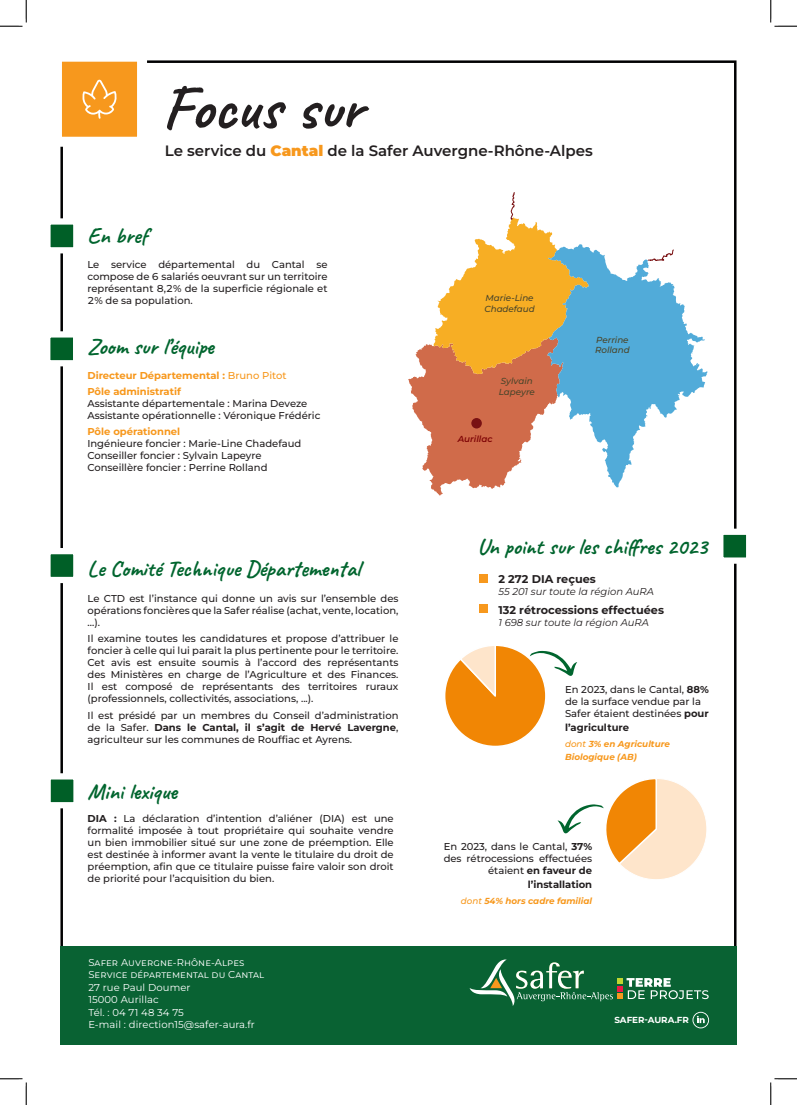
<style>
.page{position:relative;width:797px;height:1105px;background:#fff}
.page>*{position:absolute;margin:0;border:0;box-sizing:border-box;transform-origin:0 0}
.t1{font:700 62.5px "Caveat";color:#231f20}
.t2{font:700 22.5px "Caveat";color:#00652e}
.t3{font:600 15px "Montserrat";color:#231f20}
.t4{font:700 11.25px "Montserrat";color:#231f20}
.t5{font:500 10px/12px "Montserrat";color:#231f20;text-align:justify}
.t6{font:10px/12.5px "Montserrat";letter-spacing:.01em;color:#fff}
.t7{font:700 10px "Montserrat";color:#f7981d}
.t8{font:italic 10px "Montserrat";color:#231f20}
.t9{font:700 10px "Montserrat";color:#231f20}
.t10{font:italic 700 8.75px "Montserrat";color:#f7981d}
.t11{font:italic 500 8.75px "Montserrat";color:#4a452a}
.t12{font:700 8.75px "Montserrat";color:#fff}
.t13{font:italic 600 8.75px "Montserrat";color:#800607}
.s1{font-weight:900;color:#f7981d}
.s2{font-weight:500}
.s3{font-weight:700}
</style>
<div class="page">
<svg style="left:674px;top:286px;width:33px;height:125px"></svg>
<svg style="left:408px;top:192px;width:266px;height:304px"></svg>
<div style="left:471px;top:418px;width:11px;height:10px;background:#791113;border-radius:50%"></div>
<div style="left:61px;top:946px;width:675px;height:98px;background:#096233"></div>
<svg style="left:469px;top:959px;width:239px;height:47px"></svg>
<svg style="left:692px;top:1012px;width:17px;height:16px"></svg>
<div style="left:52px;top:52px;width:95px;height:95px;background:#f7981d;border:10px solid #fff"></div>
<svg style="left:82px;top:80px;width:35px;height:39px"></svg>
<div style="left:44px;top:218px;width:35px;height:35px;background:#005f27;border:6px solid #fff"></div>
<div style="left:44px;top:331px;width:35px;height:35px;background:#005f27;border:6px solid #fff"></div>
<div style="left:717px;top:529px;width:35px;height:35px;background:#005f27;border:6px solid #fff"></div>
<div style="left:479px;top:574px;width:9px;height:9px;background:#f7981d"></div>
<div style="left:479px;top:604px;width:9px;height:9px;background:#f7981d"></div>
<svg style="left:557px;top:779px;width:150px;height:100px"></svg>
<svg style="left:445px;top:646px;width:132px;height:100px"></svg>
<div style="left:44px;top:548px;width:35px;height:35px;background:#005f27;border:6px solid #fff"></div>
<div style="left:45px;top:773px;width:35px;height:35px;background:#005f27;border:6px solid #fff"></div>
<svg style="left:0;top:0;width:27px;height:27px"></svg>
<svg style="left:0;top:1078px;width:27px;height:27px"></svg>
<svg style="left:770px;top:0;width:27px;height:27px"></svg>
<svg style="left:770px;top:1078px;width:27px;height:27px"></svg>
<p class="t1" style="left:162px;top:68px;width:202px">Focus sur</p>
<p class="t3" style="left:165px;top:141px;width:429px">Le service du <span class="s1">Cantal</span> de la Safer Auvergne-Rhône-Alpes</p>
<p class="t2" style="left:87px;top:221px;width:62px">En bref</p>
<p class="t5" style="left:87px;top:258px;width:242px">Le service départemental du Cantal se compose de 6 salariés oeuvrant sur un territoire représentant 8,2% de la superficie régionale et 2% de sa population.</p>
<p class="t2" style="left:87px;top:333px;width:128px">Zoom sur l’équipe</p>
<p class="t7" style="left:87px;top:368px;width:201px">Directeur Départemental : <span class="s2">Bruno Pitot</span></p>
<p class="t7" style="left:87px;top:385px;width:95px">Pôle administratif</p>
<p class="t5" style="left:87px;top:397px;width:221px">Assistante départementale : Marina Deveze</p>
<p class="t5" style="left:87px;top:409px;width:234px">Assistante opérationnelle : Véronique Frédéric</p>
<p class="t7" style="left:87px;top:425px;width:94px">Pôle opérationnel</p>
<p class="t5" style="left:87px;top:437px;width:215px">Ingénieure foncier : Marie-Line Chadefaud</p>
<p class="t5" style="left:87px;top:449px;width:176px">Conseiller foncier : Sylvain Lapeyre</p>
<p class="t5" style="left:87px;top:461px;width:181px">Conseillère foncier : Perrine Rolland</p>
<p class="t2" style="left:88px;top:554px;width:274px">Le Comité Technique Départemental</p>
<p class="t5" style="left:88px;top:592px;width:312px">Le CTD est l’instance qui donne un avis sur l’ensemble des opérations foncières que la Safer réalise (achat, vente, location, …).</p>
<p class="t5" style="left:88px;top:632px;width:312px">Il examine toutes les candidatures et propose d’attribuer le foncier à celle qui lui parait la plus pertinente pour le territoire.<br>Cet avis est ensuite soumis à l’accord des représentants des Ministères en charge de l’Agriculture et des Finances.<br>Il est composé de représentants des territoires ruraux (professionnels, collectivités, associations, ...).</p>
<p class="t5" style="left:88px;top:709px;width:312px">Il est présidé par un membres du Conseil d’administration de la Safer. <span class="s3">Dans le Cantal, il s’agit de Hervé Lavergne</span>, agriculteur sur les communes de Rouffiac et Ayrens.</p>
<p class="t2" style="left:88px;top:777px;width:91px">Mini lexique</p>
<p class="t5" style="left:88px;top:812px;width:307px"><span class="s3">DIA :</span> La déclaration d’intention d’aliéner (DIA) est une formalité imposée à tout propriétaire qui souhaite vendre un bien immobilier situé sur une zone de préemption. Elle est destinée à informer avant la vente le titulaire du droit de préemption, afin que ce titulaire puisse faire valoir son droit de priorité pour l’acquisition du bien.</p>
<p class="t6" style="left:88px;top:956px;width:175px">Safer Auvergne-Rhône-Alpes<br>Service départemental du Cantal</p>
<p class="t6" style="left:88px;top:981px;width:104px">27 rue Paul Doumer</p>
<p class="t6" style="left:88px;top:993px;width:72px">15000 Aurillac</p>
<p class="t6" style="left:88px;top:1006px;width:97px">Tél. : 04 71 48 34 75</p>
<p class="t6" style="left:88px;top:1018px;width:168px">E-mail : direction15@safer-aura.fr</p>
<p class="t11" style="left:485px;top:292px;width:50px">Marie-Line</p>
<p class="t11" style="left:484px;top:303px;width:52px">Chadefaud</p>
<p class="t11" style="left:501px;top:375px;width:33px">Sylvain</p>
<p class="t11" style="left:499px;top:386px;width:38px">Lapeyre</p>
<p class="t13" style="left:458px;top:433px;width:36px">Aurillac</p>
<p class="t11" style="left:596px;top:334px;width:34px">Perrine</p>
<p class="t11" style="left:595px;top:344px;width:36px">Rolland</p>
<p class="t2" style="left:477px;top:532px;width:231px">Un point sur les chiffres 2023</p>
<p class="t4" style="left:498px;top:571px;width:99px">2 272 DIA reçues</p>
<p class="t8" style="left:498px;top:585px;width:157px">55 201 sur toute la région AuRA</p>
<p class="t4" style="left:498px;top:602px;width:167px">132 rétrocessions effectuées</p>
<p class="t8" style="left:498px;top:615px;width:152px">1 698 sur toute la région AuRA</p>
<p class="t5" style="left:565px;top:684px;width:145px;text-align:left">En 2023, dans le Cantal, <span class="s3">88% </span>de la surface vendue par la<br>Safer étaient destinées <span class="s3">pour</span></p>
<p class="t9" style="left:565px;top:721px;width:65px">l’agriculture</p>
<p class="t10" style="left:565px;top:738px;width:106px"><span class="s2">dont</span> 3% en Agriculture</p>
<p class="t10" style="left:565px;top:751px;width:73px">Biologique (AB)</p>
<p class="t5" style="left:443px;top:840px;width:150px;text-align:right">En 2023, dans le Cantal, <span class="s3">37% </span>des rétrocessions effectuées étaient <span class="s3">en faveur de</span></p>
<p class="t9" style="left:528px;top:877px;width:66px">l’installation</p>
<p class="t10" style="left:461px;top:895px;width:133px"><span class="s2">dont</span> 54% hors cadre familial</p>
<p class="t12" style="left:614px;top:1014px;width:76px">SAFER-AURA.FR</p>
</div>
